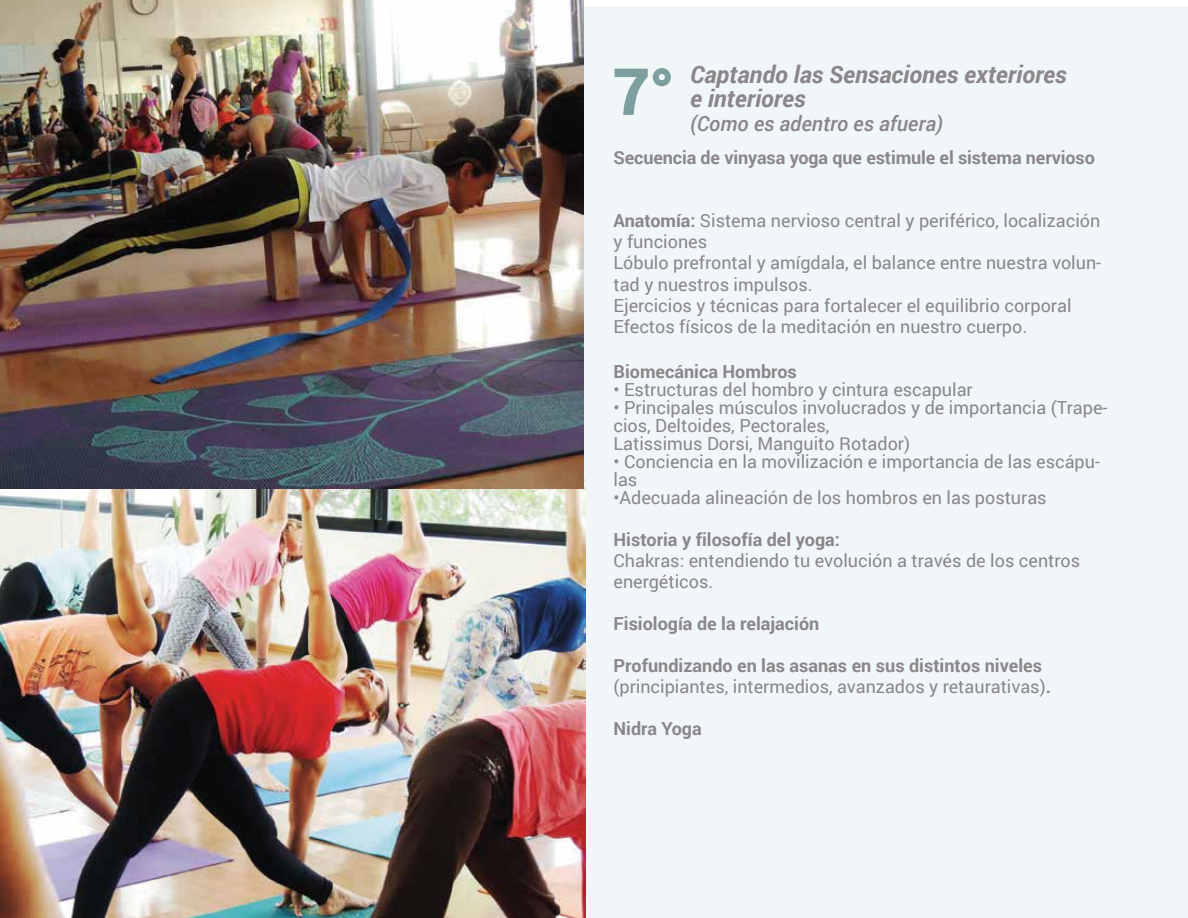
<style>
.page{position:relative;width:1188px;height:918px;background:#fff}
.page>*{position:absolute;margin:0;border:0;box-sizing:border-box;transform-origin:0 0}
.t1{font:700 63px "Roboto";color:#7e9f9f}
.t2{font:italic 700 24px/24px "Roboto";color:#8a868a}
.t3{font:italic 500 21px "Roboto";color:#8a868a}
.t4{font:18px/21px "Roboto";color:#8a868a}
.t5{font:700 18px "Roboto";color:#8a868a}
.s1{font-weight:700}
</style>
<div class="page">
<div style="left:499px;top:6px;width:689px;height:912px;background:#f1f7f8"></div>
<svg style="left:614px;top:68px;width:57px;height:47px"></svg>
<img style="left:0;top:479px;width:585px;height:439px">
<img style="left:0;top:1px;width:584px;height:488px">
<h1 class="t1" style="left:614px;top:47px;width:62px">7°</h1>
<h2 class="t2" style="left:690px;top:61px;width:378px">Captando las Sensaciones exteriores e interiores</h2>
<p class="t3" style="left:690px;top:109px;width:254px">(Como es adentro es afuera)</p>
<p class="t5" style="left:614px;top:145px;width:483px">Secuencia de vinyasa yoga que estimule el sistema nervioso</p>
<p class="t4" style="left:614px;top:210px;width:489px"><span class="s1">Anatomía:</span> Sistema nervioso central y periférico, localización y funciones<br>Lóbulo prefrontal y amígdala, el balance entre nuestra volun&shy;tad y nuestros impulsos.<br>Ejercicios y técnicas para fortalecer el equilibrio corporal Efectos físicos de la meditación en nuestro cuerpo.</p>
<p class="t5" style="left:614px;top:358px;width:185px">Biomecánica Hombros</p>
<p class="t4" style="left:614px;top:378px;width:361px">• Estructuras del hombro y cintura escapular</p>
<p class="t4" style="left:614px;top:397px;width:495px;line-height:18px">• Principales músculos involucrados y de importancia (Trape&shy;cios, Deltoides, Pectorales,<br>Latissimus Dorsi, Manguito Rotador)</p>
<p class="t4" style="left:614px;top:451px;width:488px;line-height:18px">• Conciencia en la movilización e importancia de las escápu&shy;las</p>
<p class="t4" style="left:614px;top:486px;width:435px">•Adecuada alineación de los hombros en las posturas</p>
<p class="t5" style="left:614px;top:526px;width:228px">Historia y filosofía del yoga:</p>
<p class="t4" style="left:614px;top:549px;width:468px">Chakras: entendiendo tu evolución a través de los centros energéticos.</p>
<p class="t5" style="left:614px;top:610px;width:207px">Fisiología de la relajación</p>
<p class="t4" style="left:614px;top:654px;width:439px"><span class="s1">Profundizando en las asanas en sus distintos niveles </span>(principiantes, intermedios, avanzados y retaurativas)<span class="s1">.</span></p>
<p class="t5" style="left:614px;top:715px;width:90px">Nidra Yoga</p>
</div>
